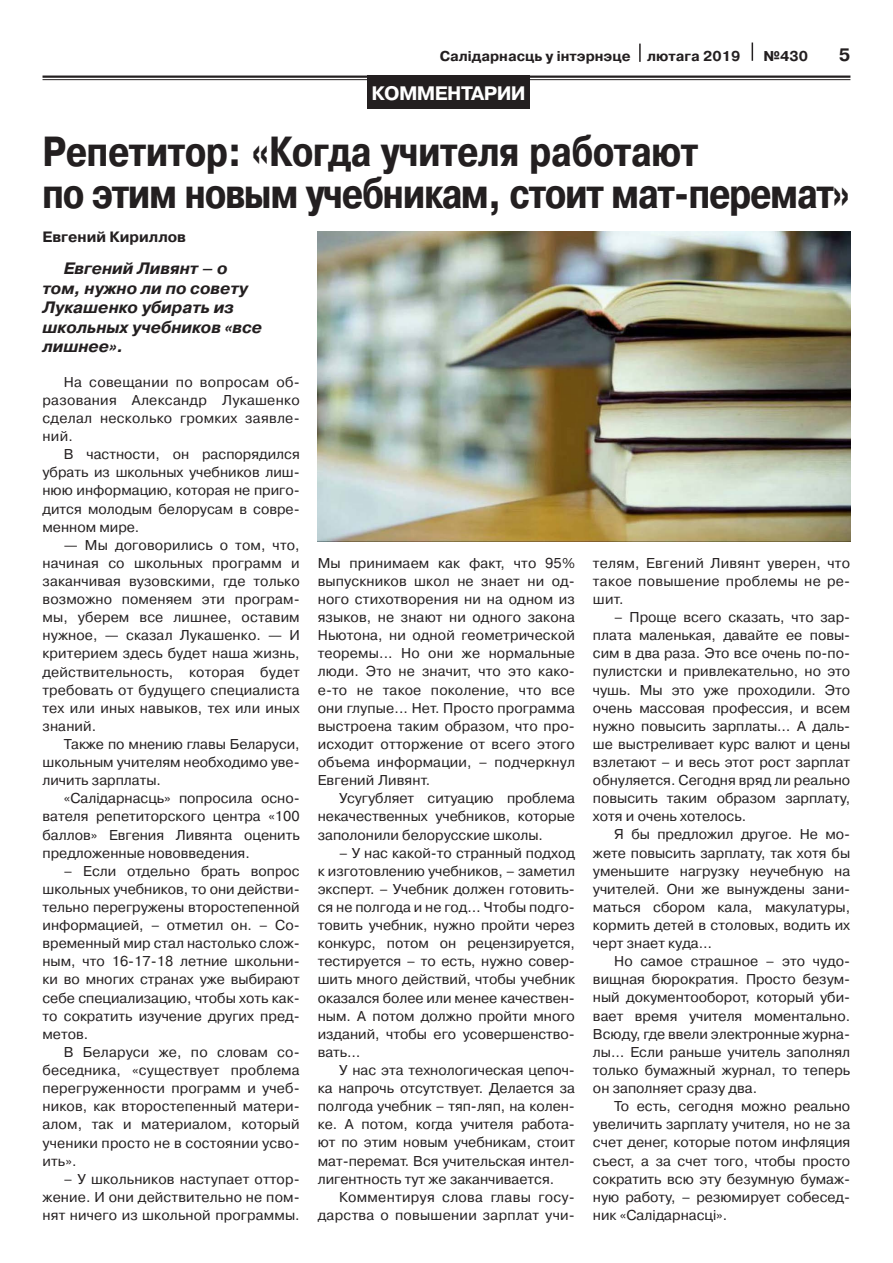
<style>
.page{position:relative;width:893px;height:1263px;background:#fff}
.page>*{position:absolute;margin:0;border:0;box-sizing:border-box;transform-origin:0 0}
.t1{font:700 42px/42px "Pragmatica Cond C";letter-spacing:-.02em;color:#231f20}
.t2{font:700 19.5px "Pragmatica C";letter-spacing:-.03em;color:#fff}
.t3{font:700 18px "Pragmatica C";color:#231f20}
.t4{font:italic 700 16.5px/19.5px "Pragmatica C";color:#231f20}
.t5{font:700 15px "Pragmatica C";color:#231f20}
.t6{font:14.25px/18.1px "Pragmatica C";color:#231f20;text-align:justify}
.t7{font:14.25px/18.1px "Pragmatica C";letter-spacing:.02em;color:#231f20;text-align:right}
.t8{font:700 14.25px "Pragmatica C";color:#231f20}
</style>
<div class="page">
<hr style="left:43px;top:76px;width:807px;height:2px;background:#231f20">
<hr style="left:43px;top:79px;width:807px;height:1px;background:#231f20">
<svg style="left:639px;top:44px;width:2px;height:18px"></svg>
<svg style="left:752px;top:43px;width:1px;height:18px"></svg>
<div style="left:368px;top:76px;width:162px;height:33px;background:#231f20"></div>
<img style="left:318px;top:231px;width:532px;height:311px">
<p class="t8" style="left:440px;top:48px;width:302px">Салiдарнасць у iнтэрнэце лютага 2019</p>
<p class="t8" style="left:764px;top:48px;width:46px">№430</p>
<p class="t3" style="left:839px;top:44px;width:13px">5</p>
<h2 class="t2" style="left:371px;top:82px;width:156px">КОММЕНТАРИИ</h2>
<h1 class="t1" style="left:43px;top:131px;width:809px">Репетитор: «Когда учителя работают<br>по этим новым учебникам, стоит мат-перемат»</h1>
<p class="t5" style="left:43px;top:228px;width:145px">Евгений Кириллов</p>
<p class="t4" style="left:43px;top:259px;width:221px;text-indent:21px">Евгений Ливянт – о том, нужно ли по совету<br>Лукашенко убирать из школьных учебников «все лишнее».</p>
<p class="t6" style="left:43px;top:373px;width:259px;text-indent:21px">На совещании по вопросам об&shy;разования Александр Лукашенко сделал несколько громких заявле&shy;ний.</p>
<p class="t6" style="left:43px;top:445px;width:259px;text-indent:21px">В частности, он распорядился убрать из школьных учебников лиш&shy;нюю информацию, которая не приго&shy;дится молодым белорусам в совре&shy;менном мире.</p>
<p class="t6" style="left:43px;top:536px;width:259px;text-indent:21px">— Мы договорились о том, что, начиная со школьных программ и заканчивая вузовскими, где только возможно поменяем эти програм&shy;мы, уберем все лишнее, оставим нужное, — сказал Лукашенко. — И критерием здесь будет наша жизнь, действительность, которая будет требовать от будущего специалиста тех или иных навыков, тех или иных знаний.</p>
<p class="t6" style="left:43px;top:735px;width:259px;text-indent:21px">Также по мнению главы Беларуси, школьным учителям необходимо уве&shy;личить зарплаты.</p>
<p class="t6" style="left:43px;top:789px;width:259px;text-indent:21px">«Салiдарнасць» попросила осно&shy;вателя репетиторского центра «100 баллов» Евгения Ливянта оценить предложенные нововведения.</p>
<p class="t6" style="left:43px;top:862px;width:259px;text-indent:21px">– Если отдельно брать вопрос школьных учебников, то они действи&shy;тельно перегружены второстепенной информацией, – отметил он. – Со&shy;временный мир стал настолько слож&shy;ным, что 16-17-18 летние школьни&shy;ки во многих странах уже выбирают себе специализацию, чтобы хоть как&shy;то сократить изучение других пред&shy;метов.</p>
<p class="t6" style="left:43px;top:1043px;width:259px;text-indent:21px">В Беларуси же, по словам со&shy;беседника, «существует проблема перегруженности программ и учеб&shy;ников, как второстепенный матери&shy;алом, так и материалом, который ученики просто не в состоянии усво&shy;ить».</p>
<p class="t6" style="left:43px;top:1170px;width:259px;text-indent:21px">– У школьников наступает оттор&shy;жение. И они действительно не пом&shy;нят ничего из школьной программы.</p>
<p class="t6" style="left:318px;top:554px;width:259px">Мы принимаем как факт, что 95% выпускников школ не знает ни од&shy;ного стихотворения ни на одном из языков, не знают ни одного закона Ньютона, ни одной геометрической теоремы... Но они же нормальные люди. Это не значит, что это како&shy;е-то не такое поколение, что все они глупые... Нет. Просто программа выстроена таким образом, что про&shy;исходит отторжение от всего этого объема информации, – подчеркнул Евгений Ливянт.</p>
<p class="t6" style="left:318px;top:789px;width:259px;text-indent:21px">Усугубляет ситуацию проблема некачественных учебников, которые заполонили белорусские школы.</p>
<p class="t6" style="left:318px;top:844px;width:259px;text-indent:21px">– У нас какой-то странный подход к изготовлению учебников, – заметил эксперт. – Учебник должен готовить&shy;ся не полгода и не год… Чтобы подго&shy;товить учебник, нужно пройти через конкурс, потом он рецензируется, тестируется – то есть, нужно совер&shy;шить много действий, чтобы учебник оказался более или менее качествен&shy;ным. А потом должно пройти много изданий, чтобы его усовершенство&shy;вать…</p>
<p class="t6" style="left:318px;top:1061px;width:259px;text-indent:21px">У нас эта технологическая цепоч&shy;ка напрочь отсутствует. Делается за полгода учебник – тяп-ляп, на колен&shy;ке. А потом, когда учителя работа&shy;ют по этим новым учебникам, стоит мат-перемат. Вся учительская интел&shy;лигентность тут же заканчивается.</p>
<p class="t7" style="left:318px;top:1188px;width:259px">Комментируя слова главы госу&shy;дарства о повышении зарплат учи-</p>
<p class="t6" style="left:593px;top:554px;width:259px">телям, Евгений Ливянт уверен, что такое повышение проблемы не ре&shy;шит.</p>
<p class="t6" style="left:593px;top:608px;width:259px;text-indent:21px">– Проще всего сказать, что зар&shy;плата маленькая, давайте ее повы&shy;сим в два раза. Это все очень по-по&shy;пулистски и привлекательно, но это чушь. Мы это уже проходили. Это очень массовая профессия, и всем нужно повысить зарплаты… А даль&shy;ше выстреливает курс валют и цены взлетают – и весь этот рост зарплат обнуляется. Сегодня вряд ли реально повысить таким образом зарплату, хотя и очень хотелось.</p>
<p class="t6" style="left:593px;top:825px;width:259px;text-indent:21px">Я бы предложил другое. Не мо&shy;жете повысить зарплату, так хотя бы уменьшите нагрузку неучебную на учителей. Они же вынуждены зани&shy;маться сбором кала, макулатуры, кормить детей в столовых, водить их черт знает куда…</p>
<p class="t6" style="left:593px;top:952px;width:259px;text-indent:21px">Но самое страшное – это чудо&shy;вищная бюрократия. Просто безум&shy;ный документооборот, который уби&shy;вает время учителя моментально.<br>Всюду, где ввели электронные журна&shy;лы… Если раньше учитель заполнял только бумажный журнал, то теперь он заполняет сразу два.</p>
<p class="t6" style="left:593px;top:1097px;width:259px;text-indent:21px">То есть, сегодня можно реально увеличить зарплату учителя, но не за счет денег, которые потом инфляция съест, а за счет того, чтобы просто сократить всю эту безумную бумаж&shy;ную работу, – резюмирует собесед&shy;ник «Салiдарнасцi».</p>
</div>
